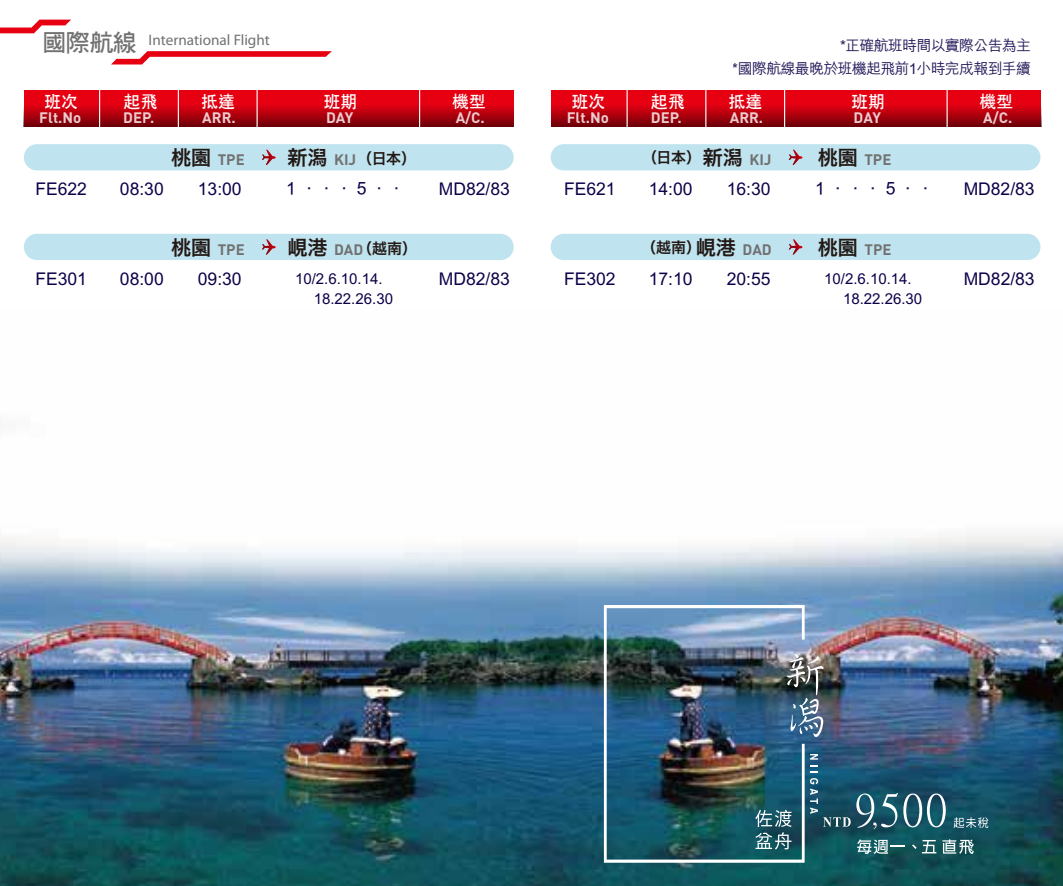
<style>
.page{position:relative;width:1063px;height:886px;background:#fff}
.page>*{position:absolute;margin:0;border:0;box-sizing:border-box;transform-origin:0 0}
.t1{font:700 17.5px "C Hei 2";color:#0d0148}
.t2{font:700 17.5px "C Hei 2";letter-spacing:-.025em;color:#fff}
.t3{font:15.25px "Myriad Pro";color:#727171}
.t4{font:700 15px/20px "C Hei 2";color:#0d0148}
.t5{font:700 15px "DIN";color:rgb(255 255 255/.8)}
.t6{font:500 15px/22.5px "M Hei";letter-spacing:-.05em;color:#0d0148;text-align:right}
.t7{font:700 15px "DIN";color:#727171}
.t8{font:15px "Hira Kaku Pro W6";letter-spacing:-.02em;color:#221815}
.s1{font-family:"DF Hei Bd HK BF";font-size:24.25px}
.s2{font-family:"Hira Kaku Pro W6";font-weight:400;font-size:20px;color:#221815}
.s3{font-size:20px}
.s4{font-family:"DIN";font-weight:700;color:#727171}
</style>
<div class="page">
<img style="left:0;top:534px;width:1063px;height:352px">
<svg style="left:954px;top:817px;width:34px;height:11px"></svg>
<svg style="left:805px;top:654px;width:19px;height:83px;background:#717c86"></svg>
<svg style="left:810px;top:754px;width:136px;height:75px;background:#2d5f76"></svg>
<svg style="left:857px;top:839px;width:48px;height:15px"></svg>
<svg style="left:912px;top:840px;width:24px;height:13px"></svg>
<svg style="left:943px;top:839px;width:31px;height:15px"></svg>
<img style="left:604px;top:605px;width:201px;height:258px">
<div style="left:24px;top:234px;width:490px;height:26px;background:#c0e4ef;border-radius:13px"></div>
<svg style="left:262px;top:239px;width:14px;height:16px"></svg>
<div style="left:551px;top:234px;width:489px;height:26px;background:#c0e4ef;border-radius:13px"></div>
<svg style="left:789px;top:239px;width:13px;height:16px"></svg>
<div style="left:24px;top:144px;width:490px;height:26px;background:#c0e4ef;border-radius:13px"></div>
<svg style="left:262px;top:150px;width:14px;height:15px"></svg>
<svg style="left:0;top:20px;width:71px;height:13px"></svg>
<svg style="left:111px;top:51px;width:221px;height:13px"></svg>
<svg style="left:24px;top:90px;width:490px;height:36px;background:#c2000f"></svg>
<hr style="left:99px;top:90px;width:1px;height:45px;background:#fff">
<hr style="left:178px;top:90px;width:1px;height:45px;background:#fff">
<hr style="left:257px;top:90px;width:1px;height:45px;background:#fff">
<hr style="left:419px;top:90px;width:1px;height:45px;background:#fff">
<svg style="left:551px;top:90px;width:490px;height:36px;background:#c2000f"></svg>
<hr style="left:627px;top:90px;width:1px;height:45px;background:#fff">
<hr style="left:705px;top:90px;width:1px;height:45px;background:#fff">
<hr style="left:784px;top:90px;width:1px;height:45px;background:#fff">
<hr style="left:947px;top:90px;width:1px;height:45px;background:#fff">
<div style="left:551px;top:144px;width:489px;height:26px;background:#c0e4ef;border-radius:13px"></div>
<svg style="left:789px;top:150px;width:13px;height:15px"></svg>
<p class="t3" style="left:42px;top:30px;width:229px"><span class="s1">國際航線</span> International Flight</p>
<p class="t2" style="left:44px;top:92px;width:36px">班次</p>
<p class="t2" style="left:123px;top:92px;width:36px">起飛</p>
<p class="t2" style="left:201px;top:92px;width:36px">抵達</p>
<p class="t2" style="left:323px;top:92px;width:36px">班期</p>
<p class="t2" style="left:452px;top:92px;width:36px">機型</p>
<p class="t5" style="left:39px;top:108px;width:44px">Flt.No</p>
<p class="t5" style="left:123px;top:108px;width:33px">DEP.</p>
<p class="t5" style="left:202px;top:108px;width:35px">ARR.</p>
<p class="t5" style="left:326px;top:108px;width:29px">DAY</p>
<p class="t5" style="left:456px;top:108px;width:31px">A/C.</p>
<p class="t6" style="left:733px;top:35px;width:300px">*正確航班時間以實際公告為主<br>*國際航線最晚於班機起飛前1小時完成報到手續</p>
<p class="t2" style="left:571px;top:92px;width:36px">班次</p>
<p class="t2" style="left:651px;top:92px;width:36px">起飛</p>
<p class="t2" style="left:728px;top:92px;width:36px">抵達</p>
<p class="t2" style="left:851px;top:92px;width:36px">班期</p>
<p class="t2" style="left:979px;top:92px;width:36px">機型</p>
<p class="t5" style="left:567px;top:108px;width:44px">Flt.No</p>
<p class="t5" style="left:651px;top:108px;width:33px">DEP.</p>
<p class="t5" style="left:730px;top:108px;width:35px">ARR.</p>
<p class="t5" style="left:854px;top:108px;width:29px">DAY</p>
<p class="t5" style="left:983px;top:108px;width:31px">A/C.</p>
<p class="t7" style="left:703px;top:150px;width:70px"><span class="s2">新潟</span> KIJ</p>
<p class="t7" style="left:818px;top:150px;width:75px"><span class="s2">桃園</span> TPE</p>
<p class="t1" style="left:564px;top:179px;width:53px">FE621</p>
<p class="t1" style="left:649px;top:179px;width:45px">14:00</p>
<p class="t1" style="left:727px;top:179px;width:45px">16:30</p>
<p class="t1" style="left:812px;top:179px;width:124px">１．．．５．．</p>
<p class="t1" style="left:964px;top:179px;width:72px">MD82/83</p>
<p class="t8" style="left:287px;top:145px;width:130px"><span class="s3">新潟</span> <span class="s4">KIJ</span>（日本）</p>
<p class="t8" style="left:642px;top:144px;width:60px">（日本）</p>
<p class="t7" style="left:171px;top:150px;width:75px"><span class="s2">桃園</span> TPE</p>
<p class="t1" style="left:35px;top:179px;width:53px">FE622</p>
<p class="t1" style="left:120px;top:179px;width:45px">08:30</p>
<p class="t1" style="left:198px;top:179px;width:45px">13:00</p>
<p class="t1" style="left:283px;top:179px;width:124px">１．．．５．．</p>
<p class="t1" style="left:439px;top:179px;width:72px">MD82/83</p>
<p class="t7" style="left:171px;top:240px;width:75px"><span class="s2">桃園</span> TPE</p>
<p class="t7" style="left:287px;top:240px;width:77px"><span class="s2">峴港</span> DAD</p>
<p class="t7" style="left:696px;top:240px;width:77px"><span class="s2">峴港</span> DAD</p>
<p class="t7" style="left:818px;top:240px;width:75px"><span class="s2">桃園</span> TPE</p>
<p class="t8" style="left:357px;top:234px;width:61px">（越南）</p>
<p class="t8" style="left:641px;top:234px;width:61px">（越南）</p>
<p class="t1" style="left:35px;top:269px;width:53px">FE301</p>
<p class="t1" style="left:120px;top:269px;width:45px">08:00</p>
<p class="t1" style="left:198px;top:269px;width:45px">09:30</p>
<p class="t1" style="left:439px;top:269px;width:72px">MD82/83</p>
<p class="t4" style="left:843px;top:268px;width:81px;text-indent:-19px">10/2.6.10.14.<br>18.22.26.30</p>
<p class="t1" style="left:564px;top:269px;width:53px">FE302</p>
<p class="t1" style="left:649px;top:269px;width:45px">17:10</p>
<p class="t1" style="left:727px;top:269px;width:45px">20:55</p>
<p class="t1" style="left:964px;top:269px;width:72px">MD82/83</p>
<p class="t4" style="left:314px;top:268px;width:81px;text-indent:-19px">10/2.6.10.14.<br>18.22.26.30</p>
</div>
